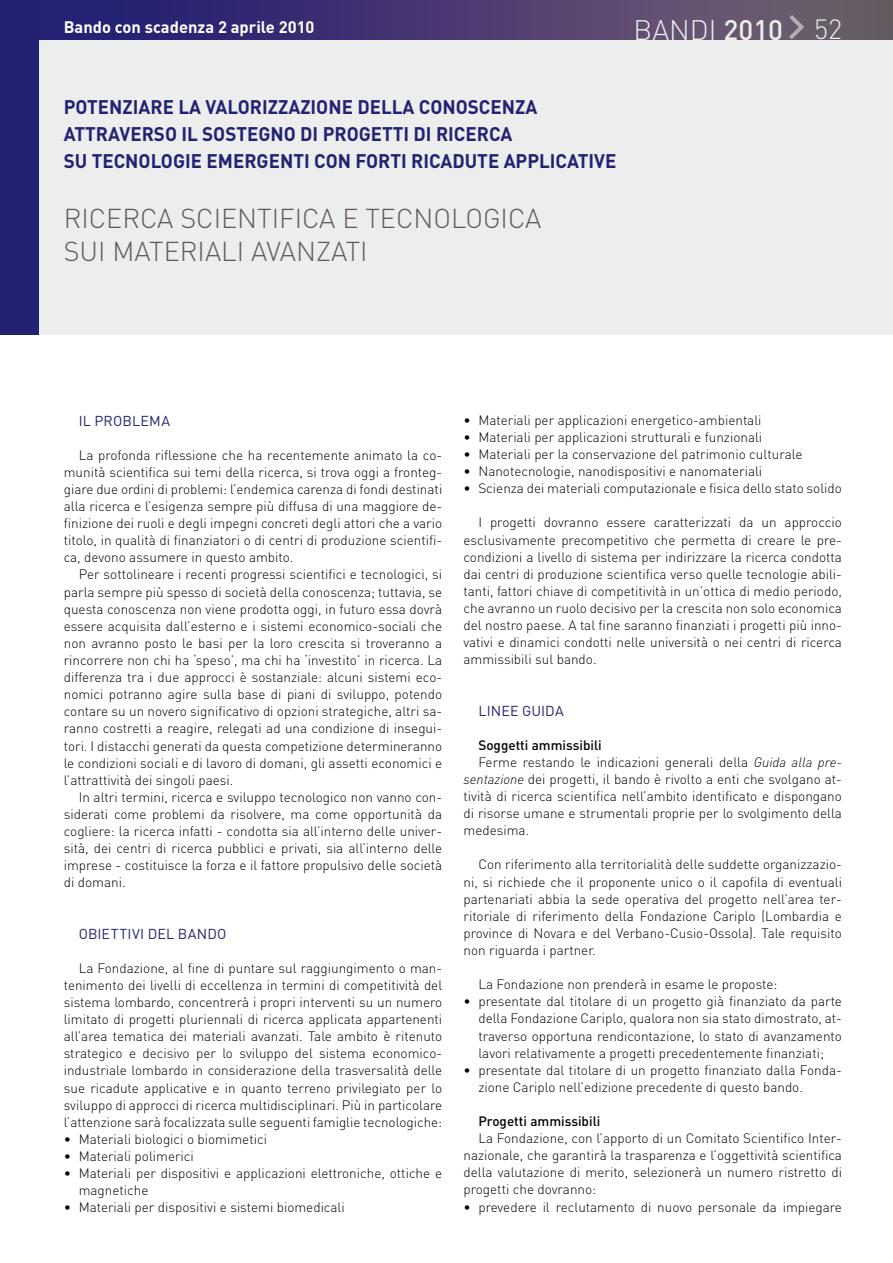
<style>
.page{position:relative;width:893px;height:1263px;background:#fff}
.page>*{position:absolute;margin:0;border:0;box-sizing:border-box;transform-origin:0 0}
.t1{font:300 27.9px "DIN";color:#eceded}
.t2{font:300 27px "DIN";color:#635a60}
.t3{font:700 19.5px/27px "DIN";color:#232272;scale:.96 1}
.t4{font:700 16.5px "DIN";color:#fff}
.t5{font:14.25px "DIN";letter-spacing:.015em;color:#232272}
.t6{font:300 13.5px/17.1px "DIN";color:#000;text-align:justify}
.t7{font:500 13.5px "DIN";color:#000}
.s1{font-weight:500}
.s2{font-size:27.45px}
.s3{font-style:italic}
</style>
<div class="page">
<div style="left:0;top:0;width:893px;height:335px;background:#eceded"></div>
<div style="left:0;top:0;width:893px;height:39px;background:linear-gradient(to right,#1d1575,#75616c)"></div>
<div style="left:0;top:0;width:38px;height:335px;background:#232272"></div>
<svg style="left:789px;top:15px;width:15px;height:24px"></svg>
<hr style="left:892px;top:0;width:1px;height:39px;background:#635a60">
<p class="t4" style="left:64px;top:16px;width:252px">BANDO CON SCADENZA 2 APRILE 2010</p>
<h1 class="t1" style="left:634px;top:13px;width:210px">BANDI <span class="s1">2010</span> <span class="s2">52</span></h1>
<h3 class="t3" style="left:64px;top:93px;width:577px">POTENZIARE LA VALORIZZAZION E DELLA CONOSCENZA<br>ATTRAVERSO I L SOSTEGNO DI PROGETTI DI RICERCA<br>SU TECNOLOGI E EM ERGENTI CON FORTI RICADUTE APPLICATIVE</h3>
<h2 class="t2" style="left:64px;top:202px;width:34px">Ricerca</h2>
<h2 class="t2" style="left:180px;top:202px;width:15px">scientifica</h2>
<h2 class="t2" style="left:342px;top:202px;width:40px">e tecnologica</h2>
<h2 class="t2" style="left:64px;top:235px;width:14px">sui</h2>
<h2 class="t2" style="left:112px;top:235px;width:15px">materiali</h2>
<h2 class="t2" style="left:251px;top:235px;width:16px">avanzati</h2>
<p class="t5" style="left:79px;top:411px;width:26px">IL PRO</p>
<p class="t5" style="left:123px;top:411px;width:13px">BLEMA</p>
<p class="t6" style="left:64px;top:446px;width:380px;text-indent:15px">La profonda riflessione che ha recentemente animato la co&shy;munità scientifica sui temi della ricerca, si trova oggi a fronteg&shy;giare due ordini di problemi: l’endemica carenza di fondi destinati alla ricerca e l’esigenza sempre più diffusa di una maggiore de&shy;finizione dei ruoli e degli impegni concreti degli attori che a vario titolo, in qualità di finanziatori o di centri di produzione scientifi&shy;ca, devono assumere in questo ambito.</p>
<p class="t6" style="left:64px;top:566px;width:380px;text-indent:15px">Per sottolineare i recenti progressi scientifici e tecnologici, si parla sempre più spesso di società della conoscenza; tuttavia, se questa conoscenza non viene prodotta oggi, in futuro essa dovrà essere acquisita dall’esterno e i sistemi economico-sociali che non avranno posto le basi per la loro crescita si troveranno a rincorrere non chi ha ‘speso’, ma chi ha ‘investito’ in ricerca. La differenza tra i due approcci è sostanziale: alcuni sistemi eco&shy;nomici potranno agire sulla base di piani di sviluppo, potendo contare su un novero significativo di opzioni strategiche, altri sa&shy;ranno costretti a reagire, relegati ad una condizione di insegui&shy;tori. I distacchi generati da questa competizione determineranno le condizioni sociali e di lavoro di domani, gli assetti economici e l’attrattività dei singoli paesi.</p>
<p class="t6" style="left:64px;top:788px;width:380px;text-indent:15px">In altri termini, ricerca e sviluppo tecnologico non vanno con&shy;siderati come problemi da risolvere, ma come opportunità da cogliere: la ricerca infatti - condotta sia all’interno delle univer&shy;sità, dei centri di ricerca pubblici e privati, sia all’interno delle imprese - costituisce la forza e il fattore propulsivo delle società di domani.</p>
<p class="t5" style="left:79px;top:924px;width:23px">OBIETTI</p>
<p class="t5" style="left:132px;top:924px;width:26px">VI DEL</p>
<p class="t5" style="left:178px;top:924px;width:13px">BANDO</p>
<p class="t6" style="left:64px;top:959px;width:380px;text-indent:15px">La Fondazione, al fine di puntare sul raggiungimento o man&shy;tenimento dei livelli di eccellenza in termini di competitività del sistema lombardo, concentrerà i propri interventi su un numero limitato di progetti pluriennali di ricerca applicata appartenenti all’area tematica dei materiali avanzati. Tale ambito è ritenuto strategico e decisivo per lo sviluppo del sistema economico&shy;industriale lombardo in considerazione della trasversalità delle sue ricadute applicative e in quanto terreno privilegiato per lo sviluppo di approcci di ricerca multidisciplinari. Più in particolare l’attenzione sarà focalizzata sulle seguenti famiglie tecnologiche:</p>
<p class="t6" style="left:64px;top:1130px;width:205px">• Materiali biologici o biomimetici</p>
<p class="t6" style="left:64px;top:1147px;width:132px">• Materiali polimerici</p>
<p class="t6" style="left:79px;top:1164px;width:365px;text-indent:-15px">• Materiali per dispositivi e applicazioni elettroniche, ottiche e magnetiche</p>
<p class="t6" style="left:64px;top:1199px;width:282px">• Materiali per dispositivi e sistemi biomedicali</p>
<p class="t6" style="left:463px;top:411px;width:300px">• Materiali per applicazioni energetico-ambientali</p>
<p class="t6" style="left:463px;top:428px;width:300px">• Materiali per applicazioni strutturali e funzionali</p>
<p class="t6" style="left:463px;top:445px;width:340px">• Materiali per la conservazione del patrimonio culturale</p>
<p class="t6" style="left:463px;top:463px;width:300px">• Nanotecnologie, nanodispositivi e nanomateriali</p>
<p class="t6" style="left:463px;top:480px;width:380px">• Scienza dei materiali computazionale e fisica dello stato solido</p>
<p class="t6" style="left:463px;top:514px;width:380px;text-indent:15px">I progetti dovranno essere caratterizzati da un approccio esclusivamente precompetitivo che permetta di creare le pre&shy;condizioni a livello di sistema per indirizzare la ricerca condotta dai centri di produzione scientifica verso quelle tecnologie abili&shy;tanti, fattori chiave di competitività in un’ottica di medio periodo, che avranno un ruolo decisivo per la crescita non solo economica del nostro paese. A tal fine saranno finanziati i progetti più inno&shy;vativi e dinamici condotti nelle università o nei centri di ricerca ammissibili sul bando.</p>
<p class="t5" style="left:478px;top:701px;width:13px">LINEE</p>
<p class="t5" style="left:522px;top:701px;width:10px">GUIDA</p>
<p class="t7" style="left:478px;top:736px;width:125px">Soggetti ammissibili</p>
<p class="t6" style="left:478px;top:753px;width:365px">Ferme restando le indicazioni generali della <span class="s3">Guida alla pre-</span></p>
<p class="t6" style="left:463px;top:770px;width:380px"><span class="s3">sentazione</span> dei progetti, il bando è rivolto a enti che svolgano at-</p>
<p class="t6" style="left:463px;top:787px;width:380px">tività di ricerca scientifica nell’ambito identificato e dispongano</p>
<p class="t6" style="left:463px;top:805px;width:380px">di risorse umane e strumentali proprie per lo svolgimento della</p>
<p class="t6" style="left:463px;top:822px;width:67px">medesima.</p>
<p class="t6" style="left:463px;top:856px;width:380px;text-indent:15px">Con riferimento alla territorialità delle suddette organizzazio&shy;ni, si richiede che il proponente unico o il capofila di eventuali partenariati abbia la sede operativa del progetto nell’area ter&shy;ritoriale di riferimento della Fondazione Cariplo (Lombardia e province di Novara e del Verbano-Cusio-Ossola). Tale requisito non riguarda i partner.</p>
<p class="t6" style="left:478px;top:976px;width:301px">La Fondazione non prenderà in esame le proposte:</p>
<p class="t6" style="left:478px;top:993px;width:365px;text-indent:-15px">• presentate dal titolare di un progetto già finanziato da parte della Fondazione Cariplo, qualora non sia stato dimostrato, at&shy;traverso opportuna rendicontazione, lo stato di avanzamento lavori relativamente a progetti precedentemente finanziati;</p>
<p class="t6" style="left:478px;top:1061px;width:365px;text-indent:-15px">• presentate dal titolare di un progetto finanziato dalla Fonda&shy;zione Cariplo nell’edizione precedente di questo bando.</p>
<p class="t7" style="left:478px;top:1112px;width:124px">Progetti ammissibili</p>
<p class="t6" style="left:463px;top:1129px;width:380px;text-indent:15px">La Fondazione, con l’apporto di un Comitato Scientifico Inter&shy;nazionale, che garantirà la trasparenza e l’oggettività scientifica della valutazione di merito, selezionerà un numero ristretto di progetti che dovranno:</p>
<p class="t6" style="left:463px;top:1198px;width:380px">• prevedere il reclutamento di nuovo personale da impiegare</p>
</div>
